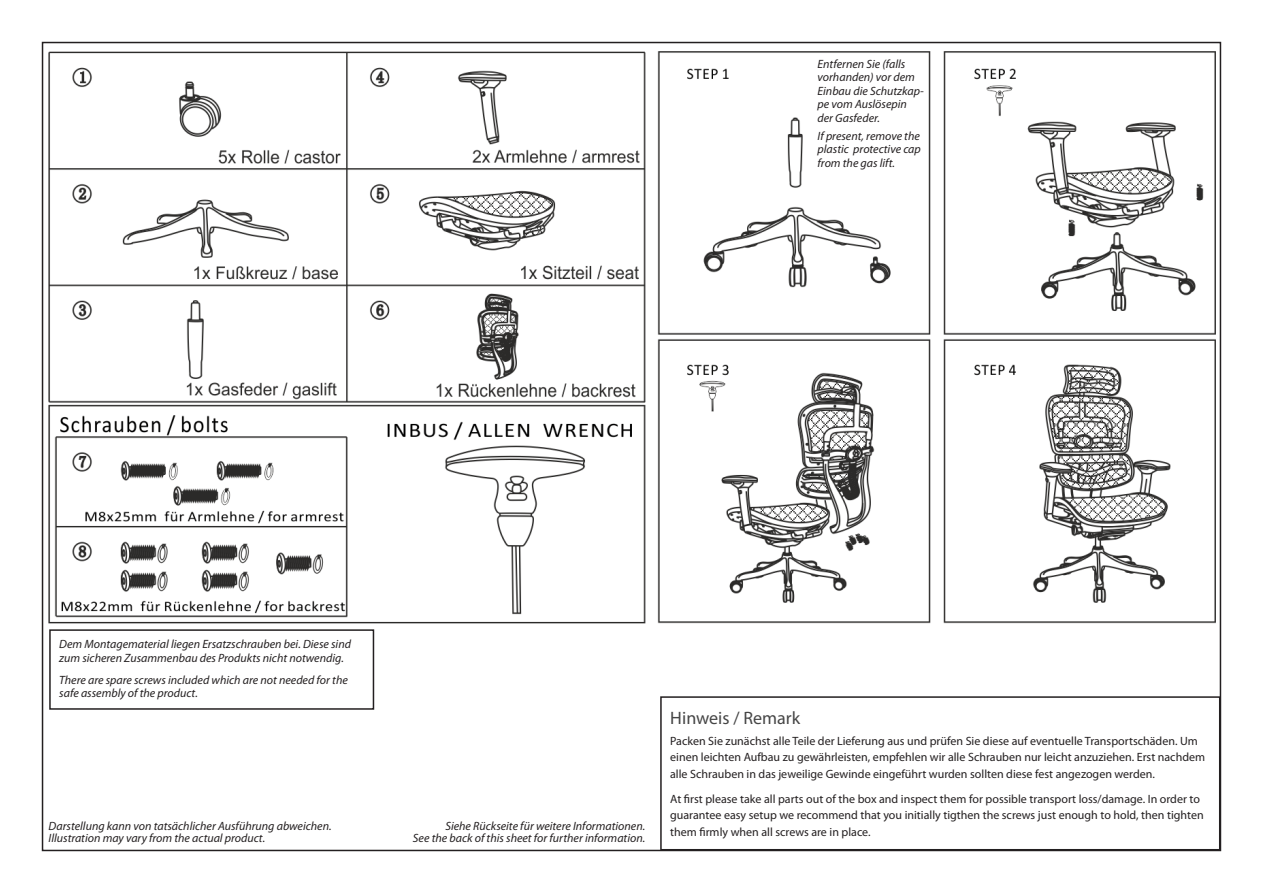
<style>
.page{position:relative;width:1263px;height:893px;background:#fff}
.page>*{position:absolute;margin:0;border:0;box-sizing:border-box;transform-origin:0 0}
.Überschrift_2{font:18px "Myriad Pro";color:#464646}
.Standardtext{font:12px/16.5px "Myriad Pro";color:#231f20}
.Standardtext-2{font:italic 12px/13.5px "Myriad Pro";color:#231f20}
.Aufzählung{font:italic 12px/13.5px "Myriad Pro";color:#231f20}
</style>
<div class="page">
<div style="left:660px;top:696px;width:560px;height:154px;border:2px solid #231f20"></div>
<img style="left:49px;top:51px;width:1166px;height:572px">
<div style="left:49px;top:629px;width:325px;height:81px;border:2px solid #231f20"></div>
<p class="Aufzählung" style="left:817px;top:57px;width:108px">Entfernen Sie (falls vorhanden) vor dem<br>Einbau die Schutzkap&shy;pe vom Auslösepin der Gasfeder.</p>
<p class="Standardtext-2" style="left:817px;top:129px;width:105px;text-align:justify">If present, remove the plastic protective cap from the gas lift.</p>
<p class="Standardtext-2" style="left:59px;top:637px;width:293px">Dem Montagematerial liegen Ersatzschrauben bei. Diese sind zum sicheren Zusammenbau des Produkts nicht notwendig.</p>
<p class="Standardtext-2" style="left:59px;top:673px;width:290px">There are spare screws included which are not needed for the safe assembly of the product.</p>
<p class="Standardtext-2" style="left:49px;top:820px;width:285px;line-height:12px">Darstellung kann von tatsächlicher Ausführung abweichen.<br>Illustration may vary from the actual product.</p>
<p class="Standardtext-2" style="left:413px;top:820px;width:234px;line-height:12px;text-align:right">Siehe Rückseite für weitere Informationen.<br>See the back of this sheet for further information.</p>
<p class="Überschrift_2" style="left:670px;top:707px;width:131px">Hinweis / Remark</p>
<p class="Standardtext" style="left:670px;top:732px;width:536px">Packen Sie zunächst alle Teile der Lieferung aus und prüfen Sie diese auf eventuelle Transportschäden. Um einen leichten Aufbau zu gewährleisten, empfehlen wir alle Schrauben nur leicht anzuziehen. Erst nachdem alle Schrauben in das jeweilige Gewinde eingeführt wurden sollten diese fest angezogen werden.</p>
<p class="Standardtext" style="left:670px;top:790px;width:535px">At first please take all parts out of the box and inspect them for possible transport loss/damage. In order to guarantee easy setup we recommend that you initially tigthen the screws just enough to hold, then tighten them firmly when all screws are in place.</p>
</div>
